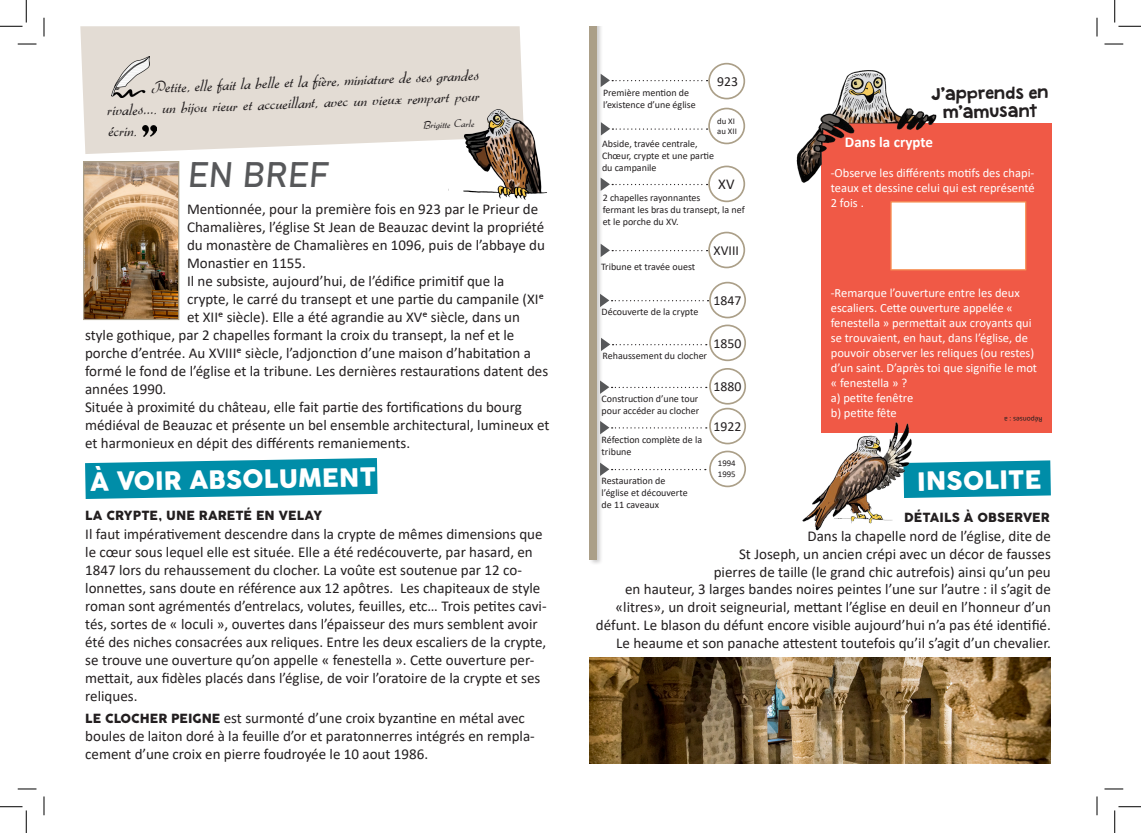
<style>
.page{position:relative;width:1141px;height:833px;background:#fff}
.page>*{position:absolute;margin:0;border:0;box-sizing:border-box;transform-origin:0 0}
.t1{font:35px "Bahnschrift";color:#57585a}
.t2{font:800 25px "Coco Gothic";color:#fff}
.t3{font:17.5px/21.4px "Gabrielle";color:#231f20;text-align:justify}
.t4{font:15px/18px "Calibri";color:#231f20}
.t5{font:15px "Granstander Clean";color:#231f20}
.t6{font:700 15px "Calibri";color:#fff}
.t7{font:13.75px "Calibri";color:#231f20}
.t8{font:12.5px/15px "Calibri";color:#fff;text-align:justify}
.t9{font:800 12.5px "Coco Gothic";letter-spacing:.01em;color:#231f20}
.t10{font:11.25px "Gabrielle";color:#231f20}
.t11{font:10px/12px "Calibri";color:#231f20}
.t12{font:8.75px/10.5px "Calibri";color:#231f20}
.t13{font:7.5px "Calibri";color:#231f20}
.s1{font-family:"Coco Gothic";font-weight:800;font-size:12.5px}
</style>
<div class="page">
<svg style="left:80px;top:26px;width:443px;height:128px;background:#e4ded6"></svg>
<div style="left:821px;top:123px;width:230px;height:309px;background:#f05946"></div>
<svg style="left:923px;top:460px;width:127px;height:37px;background:#0e93ac"></svg>
<img style="left:112px;top:57px;width:37px;height:40px">
<img style="left:142px;top:125px;width:14px;height:11px">
<img style="left:448px;top:98px;width:99px;height:102px">
<img style="left:796px;top:70px;width:141px;height:113px">
<img style="left:802px;top:422px;width:121px;height:109px">
<img style="left:85px;top:163px;width:92px;height:155px">
<div style="left:83px;top:161px;width:96px;height:159px;border:1px solid #ab9f88"></div>
<svg style="left:85px;top:458px;width:292px;height:40px;background:#1b99b1"></svg>
<div style="left:588px;top:26px;width:15px;height:539px;background:#231f20;opacity:.23"></div>
<div style="left:589px;top:26px;width:7px;height:533px;background:#ab9f88"></div>
<svg style="left:600px;top:74px;width:107px;height:13px"></svg>
<svg style="left:600px;top:293px;width:108px;height:14px"></svg>
<div style="left:709px;top:281px;width:37px;height:37px;border:2px solid #ab9f88;border-radius:50%"></div>
<svg style="left:601px;top:122px;width:106px;height:13px"></svg>
<div style="left:708px;top:108px;width:37px;height:36px;border:2px solid #ab9f88;border-radius:50%"></div>
<svg style="left:600px;top:177px;width:107px;height:14px"></svg>
<div style="left:708px;top:165px;width:37px;height:37px;border:2px solid #ab9f88;border-radius:50%"></div>
<div style="left:708px;top:63px;width:37px;height:36px;border:2px solid #ab9f88;border-radius:50%"></div>
<svg style="left:600px;top:243px;width:107px;height:14px"></svg>
<div style="left:708px;top:231px;width:37px;height:37px;border:2px solid #ab9f88;border-radius:50%"></div>
<img style="left:589px;top:657px;width:461px;height:105px">
<div style="left:890px;top:201px;width:136px;height:69px;background:#fff;border:1px solid #f79559"></div>
<svg style="left:601px;top:337px;width:105px;height:14px"></svg>
<div style="left:709px;top:324px;width:37px;height:37px;border:2px solid #ab9f88;border-radius:50%"></div>
<svg style="left:600px;top:380px;width:106px;height:13px"></svg>
<div style="left:709px;top:368px;width:37px;height:36px;border:2px solid #ab9f88;border-radius:50%"></div>
<svg style="left:600px;top:420px;width:106px;height:14px"></svg>
<div style="left:709px;top:407px;width:37px;height:37px;border:2px solid #ab9f88;border-radius:50%"></div>
<svg style="left:600px;top:462px;width:105px;height:13px"></svg>
<div style="left:709px;top:450px;width:37px;height:37px;border:2px solid #ab9f88;border-radius:50%"></div>
<svg style="left:18px;top:43px;width:18px;height:2px"></svg>
<svg style="left:1104px;top:43px;width:19px;height:2px"></svg>
<svg style="left:18px;top:788px;width:18px;height:1px"></svg>
<svg style="left:1104px;top:788px;width:19px;height:1px"></svg>
<svg style="left:43px;top:18px;width:2px;height:18px"></svg>
<svg style="left:43px;top:796px;width:2px;height:18px"></svg>
<svg style="left:1096px;top:18px;width:1px;height:18px"></svg>
<svg style="left:1096px;top:796px;width:1px;height:18px"></svg>
<svg style="left:0;top:0;width:27px;height:27px"></svg>
<svg style="left:0;top:806px;width:27px;height:26px"></svg>
<svg style="left:1114px;top:0;width:26px;height:27px"></svg>
<svg style="left:1114px;top:806px;width:26px;height:26px"></svg>
<p class="t3" style="left:106px;top:77px;width:374px;text-indent:45px;rotate:-2deg">Petite, elle fait la belle et la fière, miniature de ses grandes rivales…. un bijou rieur et accueillant, avec un vieux rempart pour écrin.</p>
<p class="t10" style="left:423px;top:118px;width:53px;rotate:-2deg">Brigitte Carle</p>
<p class="t1" style="left:187px;top:148px;width:146px">EN BREF</p>
<p class="t4" style="left:187px;top:199px;width:359px">Mentionnée, pour la première fois en 923 par le Prieur de Chamalières, l’église St Jean de Beauzac devint la propriété du monastère de Chamalières en 1096, puis de l’abbaye du Monastier en 1155.</p>
<p class="t4" style="left:187px;top:271px;width:358px">Il ne subsiste, aujourd’hui, de l’édifice primitif que la crypte, le carré du transept et une partie du campanile (XIe et XIIe siècle). Elle a été agrandie au XVe siècle, dans un</p>
<p class="t4" style="left:85px;top:325px;width:464px">style gothique, par 2 chapelles formant la croix du transept, la nef et le porche d’entrée. Au XVIIIe siècle, l’adjonction d’une maison d’habitation a formé le fond de l’église et la tribune. Les dernières restaurations datent des années 1990.</p>
<p class="t4" style="left:85px;top:397px;width:466px">Située à proximité du château, elle fait partie des fortifications du bourg médiéval de Beauzac et présente un bel ensemble architectural, lumineux et et harmonieux en dépit des différents remaniements.</p>
<p class="t2" style="left:90px;top:462px;width:287px;rotate:-1deg">À VOIR ABSOLUMENT</p>
<p class="t4" style="left:85px;top:524px;width:463px">Il faut impérativement descendre dans la crypte de mêmes dimensions que le cœur sous lequel elle est située. Elle a été redécouverte, par hasard, en 1847 lors du rehaussement du clocher. La voûte est soutenue par 12 co&shy;lonnettes, sans doute en référence aux 12 apôtres. Les chapiteaux de style roman sont agrémentés d’entrelacs, volutes, feuilles, etc… Trois petites cavi&shy;tés, sortes de « loculi », ouvertes dans l’épaisseur des murs semblent avoir été des niches consacrées aux reliques. Entre les deux escaliers de la crypte, se trouve une ouverture qu’on appelle « fenestella ». Cette ouverture per&shy;mettait, aux fidèles placés dans l’église, de voir l’oratoire de la crypte et ses reliques.</p>
<p class="t9" style="left:85px;top:505px;width:239px">LA CRYPTE, UNE RARETÉ EN VELAY</p>
<p class="t4" style="left:85px;top:708px;width:451px"><span class="s1">LE CLOCHER PEIGNE</span> est surmonté d’une croix byzantine en métal avec boules de laiton doré à la feuille d’or et paratonnerres intégrés en rempla&shy;cement d’une croix en pierre foudroyée le 10 aout 1986.</p>
<p class="t11" style="left:603px;top:86px;width:94px">Première mention de l’existence d’une église</p>
<p class="t7" style="left:717px;top:72px;width:22px">923</p>
<p class="t12" style="left:717px;top:115px;width:21px">du XI au XII</p>
<p class="t11" style="left:602px;top:137px;width:114px">Abside, travée centrale,<br>Chœur, crypte et une partie du campanile</p>
<p class="t4" style="left:718px;top:174px;width:18px">XV</p>
<p class="t11" style="left:602px;top:191px;width:99px">2 chapelles rayonnantes</p>
<p class="t11" style="left:602px;top:203px;width:143px">fermant les bras du transept, la nef et le porche du XV.</p>
<p class="t11" style="left:601px;top:260px;width:96px">Tribune et travée ouest</p>
<p class="t11" style="left:601px;top:305px;width:98px">Découverte de la crypte</p>
<p class="t7" style="left:713px;top:240px;width:27px">XVIII</p>
<p class="t7" style="left:713px;top:290px;width:29px">1847</p>
<p class="t7" style="left:713px;top:333px;width:29px">1850</p>
<p class="t11" style="left:602px;top:349px;width:106px">Rehaussement du clocher</p>
<p class="t11" style="left:601px;top:392px;width:99px">Construction d’une tour pour accéder au clocher</p>
<p class="t7" style="left:713px;top:377px;width:29px">1880</p>
<p class="t7" style="left:713px;top:416px;width:29px">1922</p>
<p class="t5" style="left:931px;top:86px;width:119px;rotate:-1deg">J’app rends en</p>
<p class="t5" style="left:942px;top:104px;width:96px;rotate:-1deg">m’amusant</p>
<p class="t6" style="left:844px;top:131px;width:90px">Dans la crypte</p>
<p class="t8" style="left:830px;top:164px;width:205px">-Observe les différents motifs des chapi&shy;teaux et dessine celui qui est représenté 2 fois .</p>
<p class="t8" style="left:830px;top:284px;width:208px;text-align:left">-Remarque l’ouverture entre les deux escaliers. Cette ouverture appelée « fenestella » permettait aux croyants qui se trouvaient, en haut, dans l’église, de pouvoir observer les reliques (ou restes) d’un saint. D’après toi que signifie le mot « fenestella » ?</p>
<p class="t8" style="left:830px;top:389px;width:84px">a) petite fenêtre</p>
<p class="t8" style="left:830px;top:404px;width:67px">b) petite fête</p>
<p class="t13" style="left:1042px;top:424px;width:40px;rotate:-180deg">Réponses : a</p>
<p class="t11" style="left:601px;top:432px;width:102px">Réfection complète de la tribune</p>
<p class="t11" style="left:601px;top:474px;width:88px">Restauration de l’église et découverte de 11 caveaux</p>
<p class="t12" style="left:717px;top:457px;width:19px">1994</p>
<p class="t12" style="left:717px;top:468px;width:19px">1995</p>
<p class="t2" style="left:916px;top:462px;width:126px;rotate:-1deg">INSOLITE</p>
<p class="t4" style="left:807px;top:526px;width:245px">Dans la chapelle nord de l’église, dite de</p>
<p class="t4" style="left:713px;top:544px;width:338px;text-align:right">St Joseph, un ancien crépi avec un décor de fausses pierres de taille (le grand chic autrefois) ainsi qu’un peu</p>
<p class="t9" style="left:904px;top:508px;width:147px">DÉTAILS À OBSERVER</p>
<p class="t4" style="left:596px;top:579px;width:456px;text-align:right">en hauteur, 3 larges bandes noires peintes l’une sur l’autre : il s’agit de «litres», un droit seigneurial, mettant l’église en deuil en l’honneur d’un défunt. Le blason du défunt encore visible aujourd’hui n’a pas été identifié.<br>Le heaume et son panache attestent toutefois qu’il s’agit d’un chevalier.</p>
</div>
